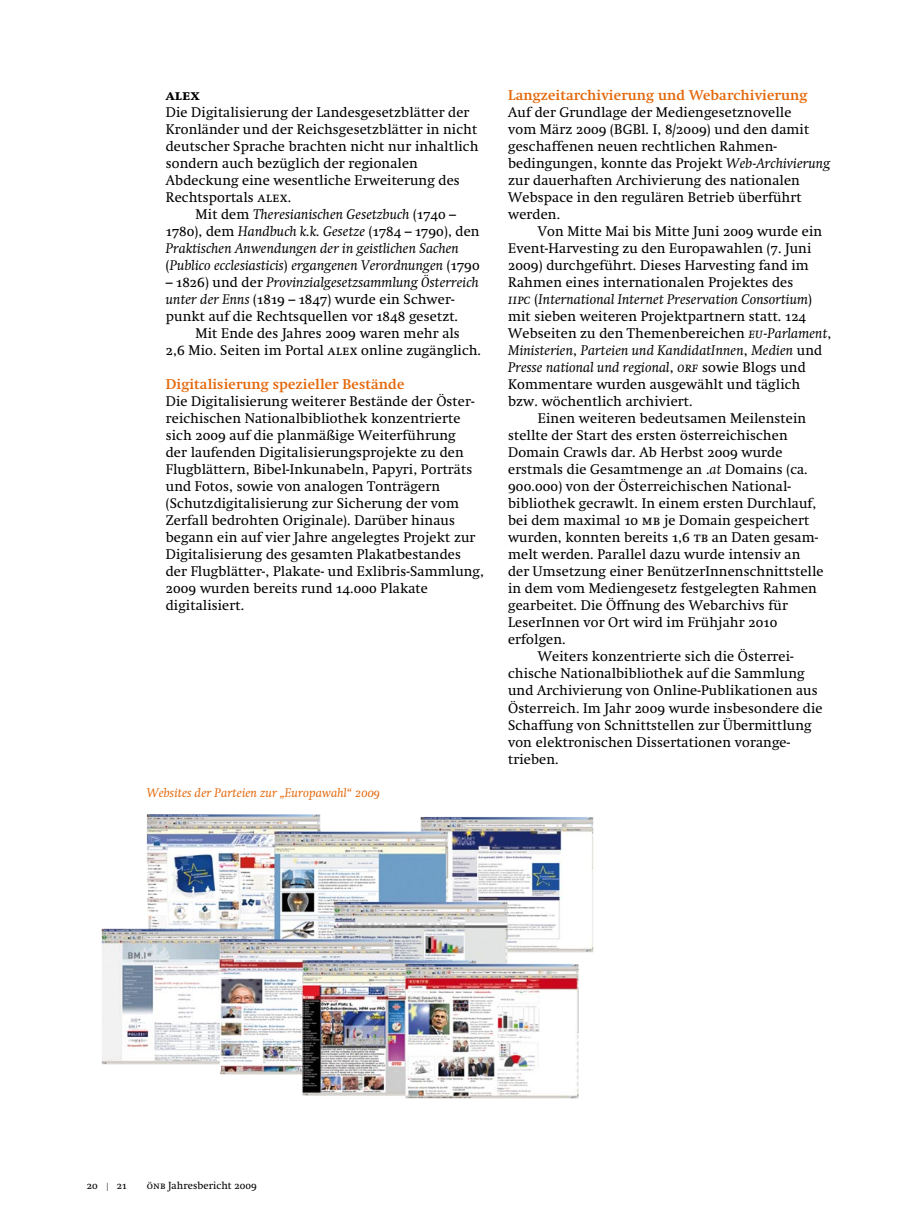
<style>
.page{position:relative;width:910px;height:1212px;background:#fff}
.page>*{position:absolute;margin:0;border:0;box-sizing:border-box;transform-origin:0 0}
.t1{font:13.8px/17px "Swift";letter-spacing:.01em;color:#000}
.t2{font:italic 13.8px "Swift";letter-spacing:.01em;color:#000}
.t3{font:700 13.8px "Swift";letter-spacing:.01em;color:#e4680b}
.t4{font:13.8px "Swift Extrabold SC Os F";color:#000}
.t5{font:italic 12.3px "Swift";letter-spacing:.01em;color:#e4680b}
.t6{font:10.2px "Swift";letter-spacing:.01em;color:#000}
.t7{font:10.2px "Swift SC Os F";color:#000}
.s1{font-family:"Swift SC Os F"}
.s2{font-style:normal}
.s3{font-family:"Swift SC Os F";font-style:normal}
.s4{font-style:italic}
.s5{font-family:"Swift SC Os F";font-style:italic}
.s6{font-family:"Swift";font-size:8.25px}
</style>
<div class="page">
<img style="left:102px;top:814px;width:491px;height:284px">
<p class="t4" style="left:166px;top:87px;width:36px">alex</p>
<p class="t1" style="left:166px;top:104px;width:305px">Die Digitalisierung der Landesgesetzblätter der</p>
<p class="t1" style="left:166px;top:121px;width:313px">Kronländer und der Reichsgesetzblätter in nicht</p>
<p class="t1" style="left:166px;top:138px;width:314px">deutscher Sprache brachten nicht nur inhaltlich</p>
<p class="t1" style="left:166px;top:155px;width:254px">sondern auch bezüglich der regionalen</p>
<p class="t1" style="left:166px;top:172px;width:295px">Abdeckung eine wesentliche Erweiterung des</p>
<p class="t1" style="left:166px;top:189px;width:127px">Rechtsportals <span class="s1">alex</span>.</p>
<p class="t2" style="left:196px;top:206px;width:262px"><span class="s2">Mit dem</span> Theresianischen Gesetzbuch <span class="s2">(</span><span class="s3">1740 –</span></p>
<p class="t2" style="left:166px;top:223px;width:315px"><span class="s3">1780</span><span class="s2">), dem</span> Handbuch k.k. Gesetze <span class="s2">(</span><span class="s3">1784 – 1790</span><span class="s2">), den</span></p>
<p class="t2" style="left:166px;top:240px;width:295px">Praktischen Anwendungen der in geistlichen Sachen</p>
<p class="t2" style="left:166px;top:257px;width:315px"><span class="s2">(</span>Publico ecclesiasticis<span class="s2">)</span> ergangenen Verordnungen <span class="s2">(</span><span class="s3">1790</span></p>
<p class="t1" style="left:166px;top:274px;width:314px"><span class="s1">– 1826</span>) und der <span class="s4">Provinzialgesetzsammlung Österreich unter der Enns</span> (<span class="s1">1819 – 1847</span>) wurde ein Schwer&shy;punkt auf die Rechtsquellen vor <span class="s1">1848</span> gesetzt.</p>
<p class="t1" style="left:166px;top:325px;width:317px;text-indent:30px">Mit Ende des Jahres <span class="s1">2009</span> waren mehr als<br><span class="s1">2,6</span> Mio. Seiten im Portal <span class="s1">alex</span> online zugänglich.</p>
<p class="t3" style="left:166px;top:376px;width:240px">Digitalisierung spezieller Bestände</p>
<p class="t1" style="left:166px;top:393px;width:320px">Die Digitalisierung weiterer Bestände der Öster&shy;reichischen Nationalbibliothek konzentrierte sich <span class="s1">2009</span> auf die planmäßige Weiterführung<br>der laufenden Digitalisierungsprojekte zu den Flugblättern, Bibel-Inkunabeln, Papyri, Porträts und Fotos, sowie von analogen Tonträgern (Schutzdigitalisierung zur Sicherung der vom Zerfall bedrohten Originale). Darüber hinaus begann ein auf vier Jahre angelegtes Projekt zur Digitalisierung des gesamten Plakatbestandes der Flugblätter-, Plakate- und Exlibris-Sammlung, <span class="s1">2009</span> wurden bereits rund <span class="s1">14.000</span> Plakate digitalisiert.</p>
<p class="t5" style="left:147px;top:786px;width:235px">Websites der Parteien zur „Europawahl“ <span class="s1">2009</span></p>
<p class="t3" style="left:508px;top:87px;width:301px">Langzeitarchivierung und Webarchivierung</p>
<p class="t1" style="left:508px;top:104px;width:323px">Auf der Grundlage der Mediengesetznovelle<br>vom März <span class="s1">2009</span> (BGBl. I, <span class="s1">8/2009</span>) und den damit geschaffenen neuen rechtlichen Rahmen&shy;bedingungen, konnte das Projekt <span class="s4">Web-Archivierung </span>zur dauerhaften Archivierung des nationalen Webspace in den regulären Betrieb überführt werden.</p>
<p class="t1" style="left:538px;top:223px;width:286px">Von Mitte Mai bis Mitte Juni <span class="s1">2009</span> wurde ein</p>
<p class="t1" style="left:508px;top:240px;width:305px">Event-Harvesting zu den Europawahlen (<span class="s1">7</span>. Juni</p>
<p class="t1" style="left:508px;top:257px;width:302px"><span class="s1">2009</span>) durchgeführt. Dieses Harvesting fand im</p>
<p class="t1" style="left:508px;top:274px;width:287px">Rahmen eines internationalen Projektes des</p>
<p class="t2" style="left:508px;top:291px;width:305px"><span class="s1">iipc</span> <span class="s2">(</span>International Internet Preservation Consortium<span class="s2">)</span></p>
<p class="t1" style="left:508px;top:308px;width:299px">mit sieben weiteren Projektpartnern statt. <span class="s1">124</span></p>
<p class="t1" style="left:508px;top:325px;width:325px">Webseiten zu den Themenbereichen <span class="s5">eu</span><span class="s4">-Parlament</span>,</p>
<p class="t2" style="left:508px;top:342px;width:316px">Ministerien<span class="s2">,</span> Parteien und KandidatInnen<span class="s2">,</span> Medien <span class="s2">und</span></p>
<p class="t2" style="left:508px;top:359px;width:299px">Presse national und regional<span class="s2">,</span> <span class="s1">orf</span> <span class="s2">sowie Blogs und</span></p>
<p class="t1" style="left:508px;top:376px;width:294px">Kommentare wurden ausgewählt und täglich</p>
<p class="t1" style="left:508px;top:393px;width:186px">bzw. wöchentlich archiviert.</p>
<p class="t1" style="left:538px;top:410px;width:270px">Einen weiteren bedeutsamen Meilenstein</p>
<p class="t1" style="left:508px;top:427px;width:281px">stellte der Start des ersten österreichischen</p>
<p class="t1" style="left:508px;top:444px;width:276px">Domain Crawls dar. Ab Herbst <span class="s1">2009</span> wurde</p>
<p class="t1" style="left:508px;top:461px;width:301px">erstmals die Gesamtmenge an .<span class="s4">at</span> Domains (ca.</p>
<p class="t1" style="left:508px;top:478px;width:284px"><span class="s1">900.000</span>) von der Österreichischen National-</p>
<p class="t1" style="left:508px;top:495px;width:310px">bibliothek gecrawlt. In einem ersten Durchlauf,</p>
<p class="t1" style="left:508px;top:512px;width:303px">bei dem maximal <span class="s1">10 mb</span> je Domain gespeichert</p>
<p class="t1" style="left:508px;top:529px;width:312px">wurden, konnten bereits <span class="s1">1,6 tb</span> an Daten gesam-</p>
<p class="t1" style="left:508px;top:546px;width:294px">melt werden. Parallel dazu wurde intensiv an</p>
<p class="t1" style="left:508px;top:563px;width:317px">der Umsetzung einer BenützerInnenschnittstelle</p>
<p class="t1" style="left:508px;top:580px;width:310px">in dem vom Mediengesetz festgelegten Rahmen</p>
<p class="t1" style="left:508px;top:597px;width:281px">gearbeitet. Die Öffnung des Webarchivs für</p>
<p class="t1" style="left:508px;top:614px;width:271px">LeserInnen vor Ort wird im Frühjahr <span class="s1">2010</span></p>
<p class="t1" style="left:508px;top:631px;width:59px">erfolgen.</p>
<p class="t1" style="left:538px;top:648px;width:257px">Weiters konzentrierte sich die Österrei-</p>
<p class="t1" style="left:508px;top:665px;width:298px">chische Nationalbibliothek auf die Sammlung</p>
<p class="t1" style="left:508px;top:682px;width:311px">und Archivierung von Online-Publikationen aus</p>
<p class="t1" style="left:508px;top:699px;width:316px">Österreich. Im Jahr <span class="s1">2009</span> wurde insbesondere die</p>
<p class="t1" style="left:508px;top:716px;width:305px">Schaffung von Schnittstellen zur Übermittlung</p>
<p class="t1" style="left:508px;top:733px;width:283px">von elektronischen Dissertationen vorange-</p>
<p class="t1" style="left:508px;top:750px;width:52px">trieben.</p>
<p class="t7" style="left:87px;top:1179px;width:41px">20 <span class="s6">|</span> 21</p>
<p class="t6" style="left:147px;top:1179px;width:112px"><span class="s1">önb</span> Jahresbericht <span class="s1">2009</span></p>
</div>
